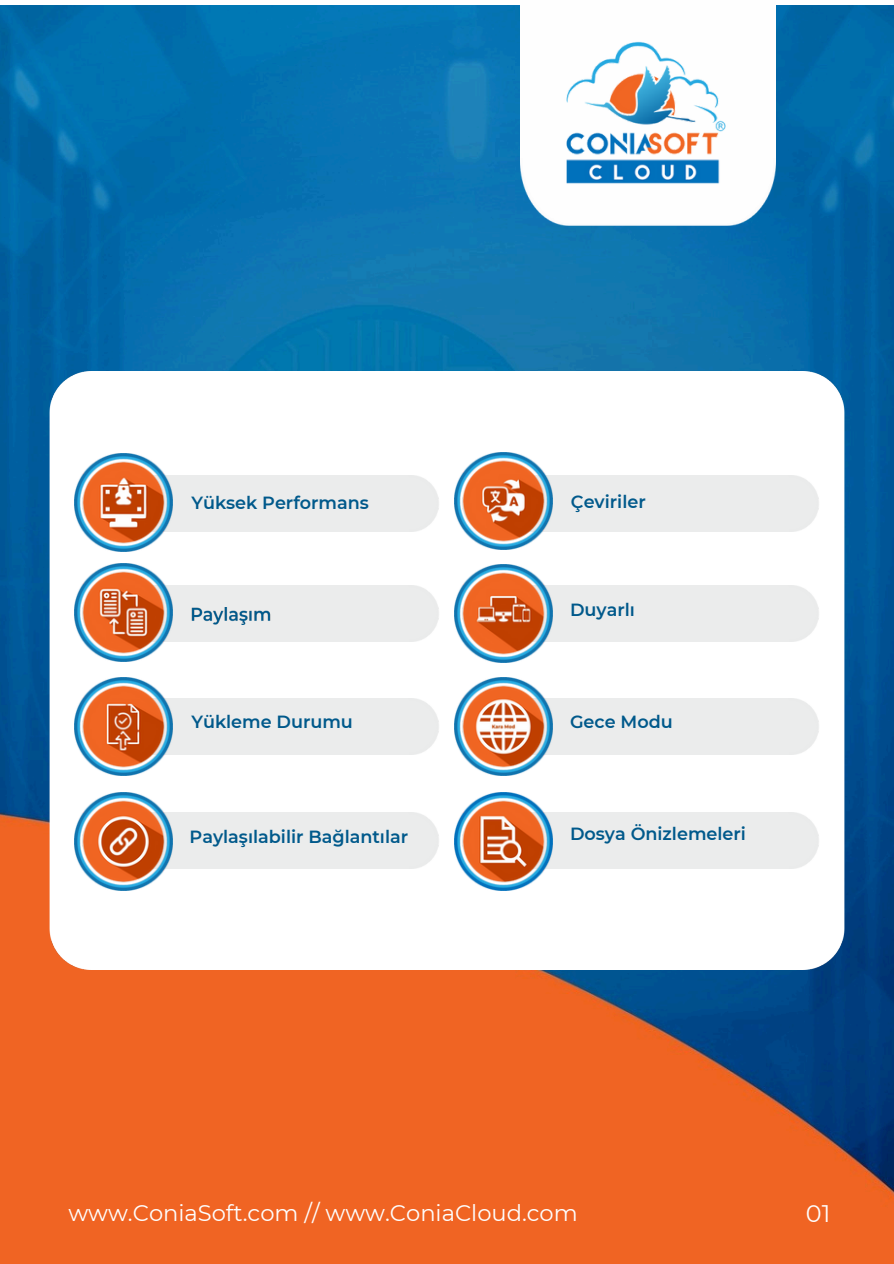
<style>
.page{position:relative;width:894px;height:1264px;background:#fff}
.page>*{position:absolute;margin:0;border:0;box-sizing:border-box;transform-origin:0 0}
.t1{font:24px "Montserrat";color:#fefefe}
.t2{font:22.65px "Montserrat";color:#fefefe}
.t3{font:600 17.55px "Montserrat";color:#00598b}
</style>
<div class="page">
<img style="left:0;top:5px;width:893px;height:1258px">
<img style="left:49px;top:371px;width:794px;height:598px">
<div style="left:172px;top:475px;width:267px;height:56px;background:#ebecec"></div>
<div style="left:172px;top:585px;width:267px;height:56px;background:#ebecec"></div>
<div style="left:172px;top:698px;width:267px;height:56px;background:#ebecec"></div>
<div style="left:552px;top:475px;width:267px;height:56px;background:#ebecec"></div>
<div style="left:552px;top:585px;width:267px;height:56px;background:#ebecec"></div>
<div style="left:552px;top:698px;width:267px;height:56px;background:#ebecec"></div>
<div style="left:172px;top:812px;width:267px;height:56px;background:#ebecec"></div>
<div style="left:552px;top:812px;width:267px;height:56px;background:#ebecec"></div>
<img style="left:75px;top:454px;width:97px;height:98px">
<img style="left:75px;top:564px;width:97px;height:98px">
<img style="left:75px;top:678px;width:97px;height:97px">
<img style="left:454px;top:452px;width:98px;height:98px">
<img style="left:454px;top:564px;width:98px;height:98px">
<img style="left:454px;top:678px;width:98px;height:97px">
<img style="left:75px;top:792px;width:97px;height:98px">
<img style="left:454px;top:792px;width:98px;height:98px">
<img style="left:520px;top:5px;width:255px;height:221px">
<img style="left:551px;top:41px;width:193px;height:149px">
<img style="left:191px;top:607px;width:79px;height:17px">
<p class="t3" style="left:191px;top:492px;width:179px">Yüksek Performans</p>
<p class="t3" style="left:570px;top:490px;width:76px">Çeviriler</p>
<p class="t3" style="left:570px;top:598px;width:66px">Duyarlı</p>
<p class="t3" style="left:191px;top:711px;width:163px">Yükleme Durumu</p>
<h1 class="t3" style="left:570px;top:711px;width:104px">Gece Modu</h1>
<p class="t3" style="left:189px;top:826px;width:220px">Paylaşılabilir Bağlantılar</p>
<p class="t3" style="left:570px;top:822px;width:177px">Dosya Önizlemeleri</p>
<p class="t2" style="left:68px;top:1199px;width:511px">www.ConiaSoft.com // www.ConiaCloud.com</p>
<p class="t1" style="left:805px;top:1198px;width:26px">01</p>
</div>
